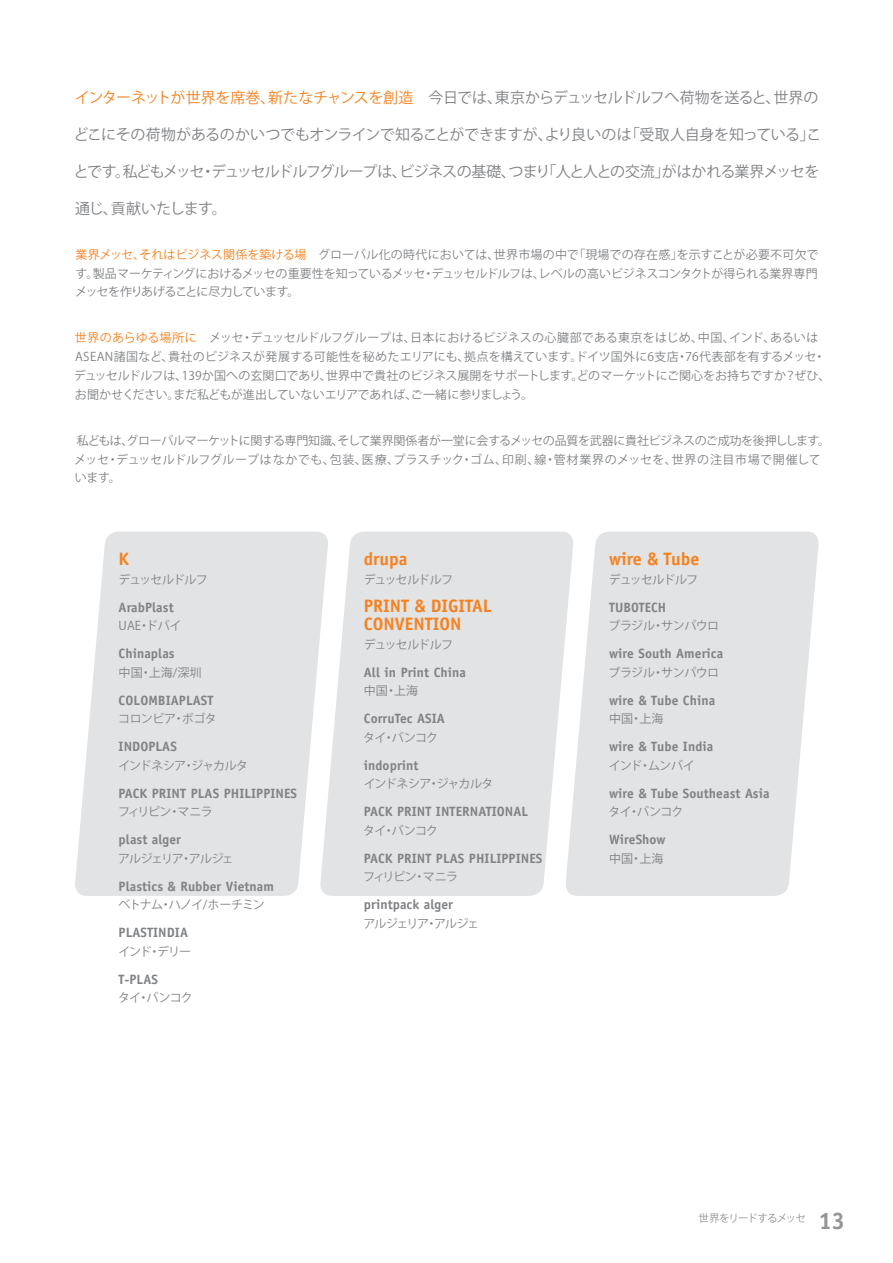
<style>
.page{position:relative;width:893px;height:1263px;background:#fff}
.page>*{position:absolute;margin:0;border:0;box-sizing:border-box;transform-origin:0 0}
.t1{font:700 24px "Officina Sans";color:#939598}
.t2{font:700 18px/18.6px "Officina Sans";color:#f58220}
.t3{font:15px "Koz Go Pro";letter-spacing:-.03em;color:#808285}
.t4{font:15px "Koz Go Pro";letter-spacing:-.06em;color:#808285}
.t5{font:700 13.5px "Officina Sans";letter-spacing:.005em;color:#808285}
.t6{font:12px/18.9px "Koz Go Pro";letter-spacing:-.02em;color:#808285;text-align:justify}
.t7{font:12px/18.9px "Koz Go Pro";letter-spacing:.005em;color:#808285}
.t8{font:12px "Koz Go Pro";letter-spacing:-.075em;color:#808285}
.t9{font:12px "Koz Go Pro";letter-spacing:-.095em;color:#808285}
.t10{font:12px "Koz Go Pro";letter-spacing:-.1em;color:#808285}
.t11{font:12px "Koz Go Pro";letter-spacing:-.045em;color:#808285}
.t12{font:12px "Koz Go Pro";letter-spacing:-.04em;color:#808285}
.t13{font:10.5px "Koz Go Pro";letter-spacing:-.095em;color:#939598}
.s1{color:#f58220}
</style>
<div class="page">
<svg style="left:75px;top:531px;width:244px;height:365px;background:#e4e5e6"></svg>
<svg style="left:574px;top:531px;width:245px;height:365px;background:#e4e5e6"></svg>
<svg style="left:319px;top:531px;width:255px;height:365px;background:#e5e6e7"></svg>
<p class="t3" style="left:75px;top:88px;width:745px"><span class="s1">インターネットが世界を席巻、新たなチャンスを創造　</span>今日では、東京からデュッセルドルフへ荷物を送ると、世界の</p>
<p class="t3" style="left:74px;top:125px;width:749px">どこにその荷物があるのかいつでもオンラインで知ることができますが、より良いのは「受取人自身を知っている」こ</p>
<p class="t4" style="left:74px;top:161px;width:747px">とです。私どもメッセ・デュッセルドルフグループは、ビジネスの基礎、つまり「人と人との交流」がはかれる業界メッセを</p>
<p class="t3" style="left:75px;top:198px;width:153px">通じ、貢献いたします。</p>
<p class="t6" style="left:75px;top:245px;width:745px"><span class="s1">業界メッセ、それはビジネス関係を築ける場　</span>グローバル化の時代においては、世界市場の中で「現場での存在感」を示すことが必要不可欠です。製品マーケティングにおけるメッセの重要性を知っているメッセ・デュッセルドルフは、レベルの高いビジネスコンタクトが得られる業界専門メッセを作りあげることに尽力しています。</p>
<p class="t7" style="left:74px;top:329px;width:758px"><span class="s1">世界のあらゆる場所に　</span>メッセ・デュッセルドルフグループは、日本におけるビジネスの心臓部である東京をはじめ、中国、インド、あるいはASEAN諸国など、貴社のビジネスが発展する可能性を秘めたエリアにも、拠点を構えています。ドイツ国外に6支店・76代表部を有するメッセ・デュッセルドルフは、139か国への玄関口であり、世界中で貴社のビジネス展開をサポートします。どのマーケットにご関心をお持ちですか？ぜひ、お聞かせください。まだ私どもが進出していないエリアであれば、ご一緒に参りましょう。</p>
<p class="t6" style="left:74px;top:431px;width:757px;text-align:left">私どもは、グローバルマーケットに関する専門知識、そして業界関係者が一堂に会するメッセの品質を武器に貴社ビジネスのご成功を後押しします。メッセ・デュッセルドルフグループはなかでも、包装、医療、プラスチック・ゴム、印刷、線・管材業界のメッセを、世界の注目市場で開催しています。</p>
<h2 class="t2" style="left:119px;top:550px;width:12px">K</h2>
<p class="t9" style="left:118px;top:572px;width:91px">デュッセルドルフ</p>
<p class="t5" style="left:119px;top:599px;width:57px">ArabPlast</p>
<p class="t6" style="left:119px;top:617px;width:64px">UAE・ドバイ</p>
<p class="t5" style="left:119px;top:645px;width:58px">Chinaplas</p>
<p class="t6" style="left:119px;top:663px;width:84px">中国・上海/深圳</p>
<p class="t5" style="left:119px;top:692px;width:96px">COLOMBIAPLAST</p>
<p class="t12" style="left:118px;top:711px;width:100px">コロンビア・ボゴタ</p>
<p class="t5" style="left:119px;top:738px;width:60px">INDOPLAS</p>
<p class="t8" style="left:118px;top:758px;width:131px">インドネシア・ジャカルタ</p>
<p class="t5" style="left:119px;top:785px;width:180px">PACK PRINT PLAS PHILIPPINES</p>
<p class="t8" style="left:118px;top:804px;width:96px">フィリピン・マニラ</p>
<p class="t5" style="left:119px;top:831px;width:64px">plast alger</p>
<p class="t10" style="left:118px;top:851px;width:117px">アルジェリア・アルジェ</p>
<p class="t5" style="left:119px;top:878px;width:157px">Plastics &amp; Rubber Vietnam</p>
<p class="t8" style="left:119px;top:897px;width:148px">ベトナム・ハノイ/ホーチミン</p>
<p class="t5" style="left:119px;top:924px;width:71px">PLASTINDIA</p>
<p class="t6" style="left:118px;top:942px;width:74px">インド・デリー</p>
<p class="t5" style="left:119px;top:971px;width:41px">T-PLAS</p>
<p class="t6" style="left:118px;top:989px;width:76px">タイ・バンコク</p>
<h2 class="t2" style="left:364px;top:550px;width:45px">drupa</h2>
<p class="t9" style="left:364px;top:572px;width:91px">デュッセルドルフ</p>
<h2 class="t2" style="left:364px;top:596px;width:129px">PRINT &amp; DIGITAL<br>CONVENTION</h2>
<p class="t9" style="left:364px;top:637px;width:91px">デュッセルドルフ</p>
<p class="t5" style="left:364px;top:664px;width:104px">All in Print China</p>
<p class="t6" style="left:364px;top:682px;width:56px">中国・上海</p>
<p class="t5" style="left:364px;top:710px;width:82px">CorruTec ASIA</p>
<p class="t6" style="left:363px;top:728px;width:76px">タイ・バンコク</p>
<p class="t5" style="left:364px;top:757px;width:56px">indoprint</p>
<p class="t8" style="left:364px;top:776px;width:131px">インドネシア・ジャカルタ</p>
<p class="t5" style="left:364px;top:803px;width:166px">PACK PRINT INTERNATIONAL</p>
<p class="t6" style="left:363px;top:821px;width:76px">タイ・バンコク</p>
<p class="t5" style="left:364px;top:850px;width:180px">PACK PRINT PLAS PHILIPPINES</p>
<p class="t8" style="left:363px;top:869px;width:96px">フィリピン・マニラ</p>
<p class="t5" style="left:364px;top:896px;width:91px">printpack alger</p>
<p class="t10" style="left:363px;top:916px;width:117px">アルジェリア・アルジェ</p>
<h2 class="t2" style="left:609px;top:550px;width:92px">wire &amp; Tube</h2>
<p class="t9" style="left:609px;top:572px;width:91px">デュッセルドルフ</p>
<p class="t5" style="left:609px;top:599px;width:59px">TUBOTECH</p>
<p class="t11" style="left:609px;top:618px;width:112px">ブラジル・サンパウロ</p>
<p class="t5" style="left:609px;top:645px;width:115px">wire South America</p>
<p class="t11" style="left:609px;top:665px;width:112px">ブラジル・サンパウロ</p>
<p class="t5" style="left:609px;top:692px;width:108px">wire &amp; Tube China</p>
<p class="t6" style="left:609px;top:710px;width:56px">中国・上海</p>
<p class="t5" style="left:609px;top:738px;width:106px">wire &amp; Tube India</p>
<p class="t6" style="left:609px;top:756px;width:87px">インド・ムンバイ</p>
<p class="t5" style="left:609px;top:785px;width:162px">wire &amp; Tube Southeast Asia</p>
<p class="t6" style="left:609px;top:803px;width:76px">タイ・バンコク</p>
<p class="t5" style="left:609px;top:831px;width:58px">WireShow</p>
<p class="t6" style="left:609px;top:849px;width:56px">中国・上海</p>
<p class="t13" style="left:698px;top:1212px;width:109px">世界をリードするメッセ</p>
<h1 class="t1" style="left:819px;top:1206px;width:28px">13</h1>
</div>
